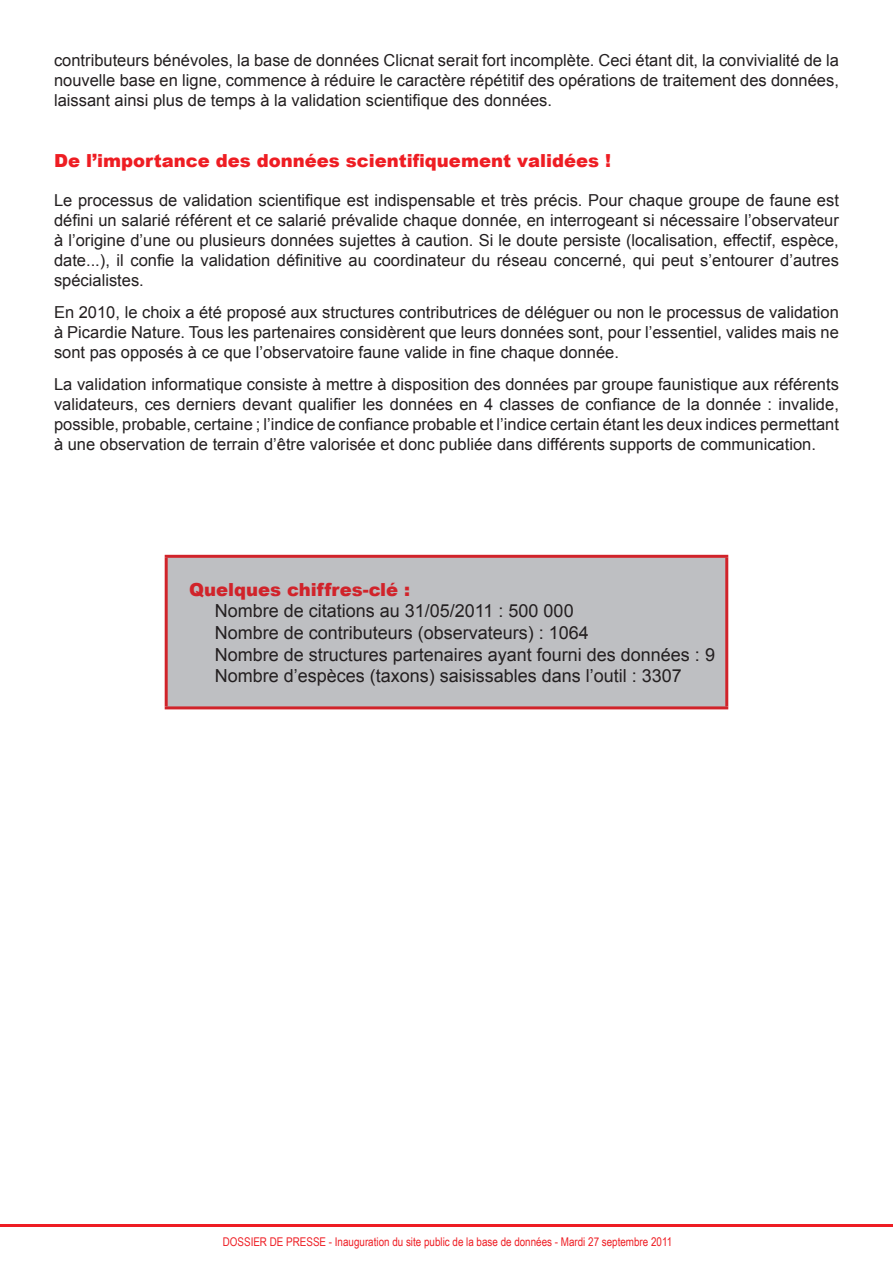
<style>
.page{position:relative;width:893px;height:1263px;background:#fff}
.page>*{position:absolute;margin:0;border:0;box-sizing:border-box;transform-origin:0 0}
.t1{font:18px "Arial";color:#231f20}
.t2{font:900 18px "Arial";color:#ee1d23}
.t3{font:900 18px "Arial";color:#d1232a}
.t4{font:16.5px/19.8px "Arial";color:#231f20;text-align:justify}
.t5{font:12px "Arial Narrow";color:#ee1d23}
</style>
<div class="page">
<hr style="left:0;top:1225px;width:893px;height:2px;background:#ee1d23">
<div style="left:166px;top:556px;width:561px;height:152px;background:#bebfc2"></div>
<hr style="left:165px;top:555px;width:563px;height:3px;background:#d1232a">
<hr style="left:165px;top:558px;width:3px;height:148px;background:#d1232a">
<hr style="left:725px;top:558px;width:3px;height:148px;background:#d1232a">
<hr style="left:165px;top:706px;width:563px;height:3px;background:#d1232a">
<p class="t4" style="left:54px;top:50px;width:786px">contributeurs bénévoles, la base de données Clicnat serait fort incomplète. Ceci étant dit, la convivialité de la nouvelle base en ligne, commence à réduire le caractère répétitif des opérations de traitement des données, laissant ainsi plus de temps à la validation scientifique des données.</p>
<p class="t2" style="left:54px;top:147px;width:558px">De l’importance des données scientifiquement validées !</p>
<p class="t4" style="left:54px;top:191px;width:786px">Le processus de validation scientifique est indispensable et très précis. Pour chaque groupe de faune est défini un salarié référent et ce salarié prévalide chaque donnée, en interrogeant si nécessaire l’observateur à l’origine d’une ou plusieurs données sujettes à caution. Si le doute persiste (localisation, effectif, espèce, date...), il confie la validation définitive au coordinateur du réseau concerné, qui peut s’entourer d’autres spécialistes.</p>
<p class="t4" style="left:54px;top:303px;width:786px">En 2010, le choix a été proposé aux structures contributrices de déléguer ou non le processus de validation à Picardie Nature. Tous les partenaires considèrent que leurs données sont, pour l’essentiel, valides mais ne sont pas opposés à ce que l’observatoire faune valide in fine chaque donnée.</p>
<p class="t4" style="left:54px;top:375px;width:786px">La validation informatique consiste à mettre à disposition des données par groupe faunistique aux référents validateurs, ces derniers devant qualifier les données en 4 classes de confiance de la donnée : invalide, possible, probable, certaine ; l’indice de confiance probable et l’indice certain étant les deux indices permettant à une observation de terrain d’être valorisée et donc publiée dans différents supports de communication.</p>
<p class="t3" style="left:189px;top:576px;width:222px">Quelques chiffres-clé :</p>
<p class="t1" style="left:215px;top:599px;width:360px">Nombre de citations au 31/05/2011 : 500 000</p>
<p class="t1" style="left:215px;top:621px;width:376px">Nombre de contributeurs (observateurs) : 1064</p>
<p class="t1" style="left:215px;top:642px;width:502px">Nombre de structures partenaires ayant fourni des données : 9</p>
<p class="t1" style="left:215px;top:664px;width:469px">Nombre d’espèces (taxons) saisissables dans l’outil : 3307</p>
<p class="t5" style="left:223px;top:1233px;width:451px">DOSSIER DE PRESSE - Inauguration du site public de la base de données - Mardi 27 septembre 2011</p>
</div>
